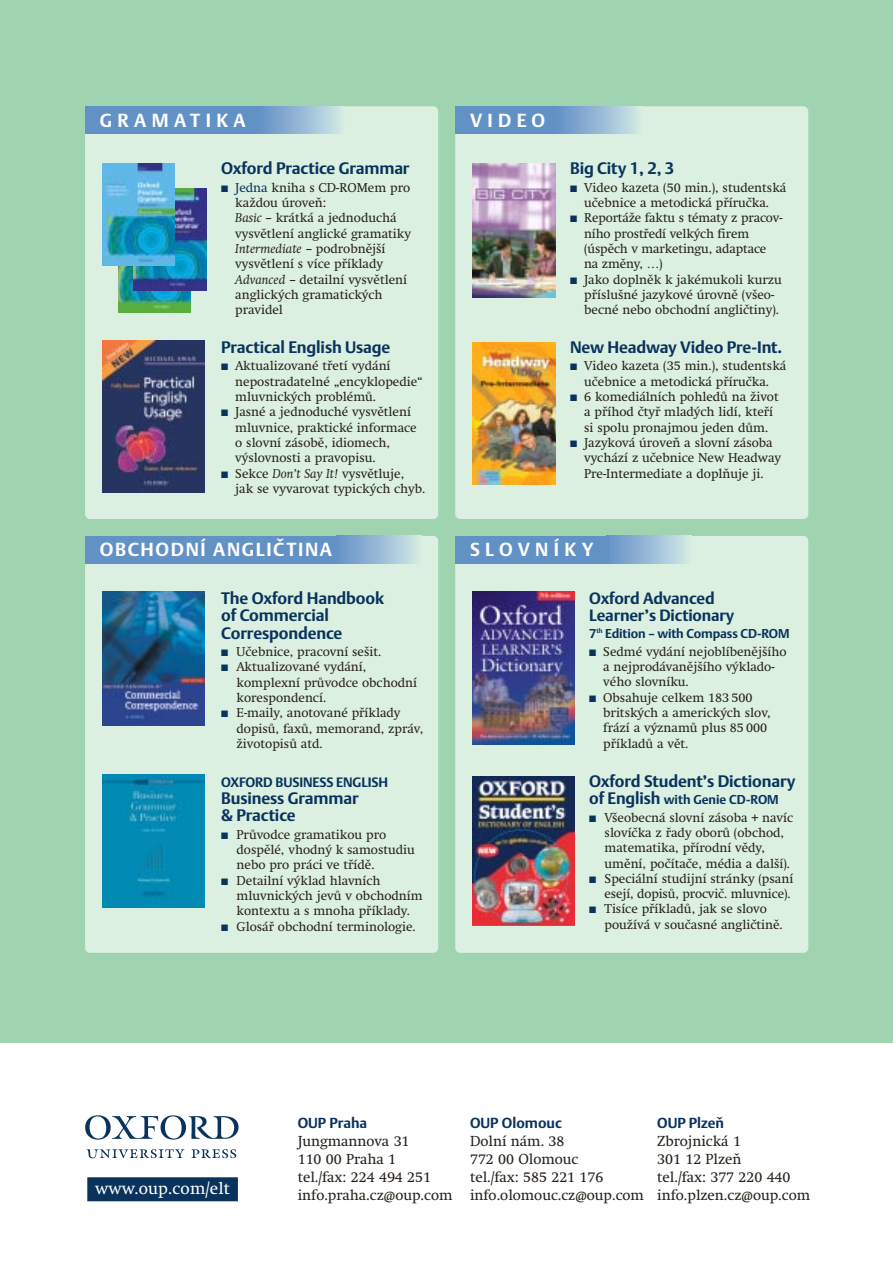
<style>
.page{position:relative;width:893px;height:1262px;background:#fff}
.page>*{position:absolute;margin:0;border:0;box-sizing:border-box;transform-origin:0 0}
.t1{font:54px "OUP1";color:#09335d}
.t2{font:700 18.75px "OUP Argo Light CE";letter-spacing:.085em;color:#fff}
.t3{font:700 18.75px "OUP Argo Light CE";letter-spacing:.285em;color:#fff}
.t4{font:700 18.75px "OUP Argo Light CE";letter-spacing:.255em;color:#fff}
.t5{font:700 16.5px/17.2px "OUP Argo Light CE";letter-spacing:-.01em;color:#09335d}
.t6{font:16.5px "OUP Swift CE";letter-spacing:.01em;color:#fff}
.t7{font:700 16.2px/17.2px "OUP Argo Light CE";letter-spacing:-.01em;color:#09335d}
.t8{font:14.4px/18px "OUP Swift CE";color:#27211a}
.t9{font:700 14.4px "OUP Argo Light CE";color:#09335d}
.t10{font:700 13.5px "OUP Argo Light CE";letter-spacing:-.01em;color:#09335d}
.t11{font:12.75px/15.3px "OUP Swift CE";color:#27211a}
.t12{font:700 12.75px "OUP Argo Light CE";letter-spacing:-.01em;color:#09335d}
.s1{color:#09335d}
.s2{font-style:italic}
.s3{font-size:16.5px}
</style>
<div class="page">
<div style="left:0;top:0;width:892px;height:1042px;background:#a0d3b0"></div>
<div style="left:85px;top:536px;width:353px;height:416px;background:#dcf0e2;border-radius:5px"></div>
<div style="left:455px;top:536px;width:353px;height:416px;background:#dcf0e2;border-radius:5px"></div>
<div style="left:85px;top:106px;width:353px;height:413px;background:#dcf0e2;border-radius:5px"></div>
<div style="left:455px;top:106px;width:353px;height:413px;background:#dcf0e2;border-radius:5px"></div>
<div style="left:87px;top:1177px;width:151px;height:24px;background:#09335d"></div>
<img style="left:472px;top:164px;width:83px;height:134px">
<img style="left:102px;top:774px;width:102px;height:133px">
<div style="left:85px;top:536px;width:253px;height:27px;background:#6291c6"></div>
<div style="left:455px;top:106px;width:104px;height:28px;background:#6291c6"></div>
<img style="left:472px;top:342px;width:83px;height:142px">
<div style="left:85px;top:106px;width:176px;height:28px;background:#6291c6"></div>
<svg style="left:261px;top:106px;width:85px;height:28px"></svg>
<svg style="left:338px;top:536px;width:79px;height:27px"></svg>
<svg style="left:608px;top:536px;width:79px;height:27px"></svg>
<svg style="left:559px;top:106px;width:79px;height:28px"></svg>
<div style="left:455px;top:536px;width:153px;height:27px;background:#6291c6"></div>
<img style="left:102px;top:591px;width:102px;height:134px">
<img style="left:102px;top:340px;width:102px;height:152px">
<img style="left:472px;top:591px;width:102px;height:153px">
<img style="left:472px;top:776px;width:102px;height:149px">
<img style="left:118px;top:265px;width:73px;height:48px">
<img style="left:134px;top:188px;width:73px;height:102px">
<img style="left:102px;top:164px;width:73px;height:101px">
<h2 class="t3" style="left:100px;top:113px;width:147px">GRAMATIKA</h2>
<h2 class="t4" style="left:470px;top:113px;width:77px">VIDEO</h2>
<p class="t5" style="left:221px;top:162px;width:190px">Oxford Practice Grammar</p>
<p class="t11" style="left:235px;top:181px;width:177px;text-indent:-14px"><span class="s1">■ Jedna</span> kniha s CD-ROMem pro každou úroveň:<br><span class="s2">Basic</span> – krátká a jednoduchá vysvětlení anglické gramatiky<br><span class="s2">Intermediate</span> – podrobnější vysvětlení s více příklady<br><span class="s2">Advanced</span> – detailní vysvětlení anglických gramatických pravidel</p>
<p class="t5" style="left:221px;top:340px;width:171px">Practical English Usage</p>
<p class="t11" style="left:235px;top:360px;width:189px;text-indent:-14px"><span class="s1">■</span> Aktualizované třetí vydání nepostradatelné „encyklopedie“ mluvnických problémů.</p>
<p class="t11" style="left:235px;top:406px;width:183px;text-indent:-14px"><span class="s1">■</span> Jasné a jednoduché vysvětlení mluvnice, praktické informace o slovní zásobě, idiomech, výslovnosti a pravopisu.</p>
<p class="t11" style="left:235px;top:467px;width:191px;text-indent:-14px"><span class="s1">■</span> Sekce <span class="s2">Don’t Say It!</span> vysvětluje, jak se vyvarovat typických chyb.</p>
<p class="t5" style="left:570px;top:162px;width:106px">Big City 1, 2, 3</p>
<p class="t11" style="left:570px;top:181px;width:218px;text-align:center"><span class="s1">■</span> Video kazeta (50 min.), studentská učebnice a metodická příručka.</p>
<p class="t11" style="left:584px;top:212px;width:200px;text-indent:-14px"><span class="s1">■</span> Reportáže faktu s tématy z pracov&shy;ního prostředí velkých firem (úspěch v marketingu, adaptace na změny, …)</p>
<p class="t11" style="left:584px;top:273px;width:199px;text-indent:-14px"><span class="s1">■</span> Jako doplněk k jakémukoli kurzu příslušné jazykové úrovně (všeo&shy;becné nebo obchodní angličtiny).</p>
<p class="t5" style="left:570px;top:340px;width:214px">New Headway Video Pre-Int.</p>
<p class="t11" style="left:570px;top:360px;width:218px;text-align:center"><span class="s1">■</span> Video kazeta (35 min.), studentská učebnice a metodická příručka.</p>
<p class="t11" style="left:584px;top:390px;width:196px;text-indent:-14px"><span class="s1">■</span> 6 komediálních pohledů na život a příhod čtyř mladých lidí, kteří si spolu pronajmou jeden dům.</p>
<p class="t11" style="left:584px;top:436px;width:198px;text-indent:-14px"><span class="s1">■</span> Jazyková úroveň a slovní zásoba vychází z učebnice New Headway<br>Pre-Intermediate a doplňuje ji.</p>
<h2 class="t2" style="left:100px;top:543px;width:234px">OBCHODNÍ ANGLIČTINA</h2>
<p class="t5" style="left:221px;top:591px;width:164px">The Oxford Handbook of Commercial<br>Correspondence</p>
<p class="t11" style="left:221px;top:645px;width:162px"><span class="s1">■</span> Učebnice, pracovní sešit.</p>
<p class="t11" style="left:236px;top:660px;width:182px;text-indent:-15px"><span class="s1">■</span> Aktualizované vydání, komplexní průvodce obchodní korespondencí.</p>
<p class="t11" style="left:236px;top:706px;width:188px;text-indent:-15px"><span class="s1">■</span> E-maily, anotované příklady dopisů, faxů, memorand, zpráv, životopisů atd.</p>
<p class="t10" style="left:221px;top:777px;width:168px">OXFORD BUSINESS ENGLISH</p>
<p class="t5" style="left:221px;top:791px;width:139px">Business Grammar &amp; Practice</p>
<p class="t11" style="left:236px;top:828px;width:180px;text-indent:-15px"><span class="s1">■</span> Průvodce gramatikou pro dospělé, vhodný k samostudiu nebo pro práci ve třídě.</p>
<p class="t11" style="left:236px;top:874px;width:187px;text-indent:-15px"><span class="s1">■</span> Detailní výklad hlavních mluvnických jevů v obchodním kontextu a s mnoha příklady.</p>
<p class="t11" style="left:221px;top:920px;width:196px"><span class="s1">■</span> Glosář obchodní terminologie.</p>
<h2 class="t3" style="left:470px;top:543px;width:125px">SLOVNÍKY</h2>
<p class="t7" style="left:589px;top:591px;width:147px">Oxford Advanced<br>Learner’s Dictionary</p>
<p class="t12" style="left:589px;top:629px;width:202px">7<sup>th</sup> Edition – with Compass CD-ROM</p>
<p class="t11" style="left:603px;top:645px;width:185px;text-indent:-14px"><span class="s1">■</span> Sedmé vydání nejoblíbenějšího a nejprodávanějšího výklado&shy;vého slovníku.</p>
<p class="t11" style="left:603px;top:691px;width:169px;text-indent:-14px"><span class="s1">■</span> Obsahuje celkem 183 500 britských a amerických slov, frází a významů plus 85 000 příkladů a vět.</p>
<p class="t5" style="left:589px;top:774px;width:208px">Oxford Student’s Dictionary</p>
<p class="t12" style="left:589px;top:795px;width:191px"><span class="s3">of English</span> with Genie CD-ROM</p>
<p class="t11" style="left:604px;top:811px;width:190px;text-indent:-15px"><span class="s1">■</span> Všeobecná slovní zásoba + navíc slovíčka z řady oborů (obchod, matematika, přírodní vědy, umění, počítače, média a další).</p>
<p class="t11" style="left:589px;top:872px;width:205px;text-align:right"><span class="s1">■</span> Speciální studijní stránky (psaní esejí, dopisů, procvič. mluvnice).</p>
<p class="t11" style="left:604px;top:902px;width:180px;text-indent:-15px"><span class="s1">■</span> Tisíce příkladů, jak se slovo používá v současné angličtině.</p>
<h1 class="t1" style="left:85px;top:1107px;width:155px">1</h1>
<p class="t6" style="left:95px;top:1182px;width:136px">www.oup.com/elt</p>
<p class="t9" style="left:298px;top:1117px;width:71px">OUP Praha</p>
<p class="t8" style="left:298px;top:1133px;width:156px">Jungmannova 31<br>110 00 Praha 1<br>tel./fax: 224 494 251 info.praha.cz@oup.com</p>
<p class="t9" style="left:470px;top:1117px;width:93px">OUP Olomouc</p>
<p class="t8" style="left:470px;top:1133px;width:175px">Dolní nám. 38<br>772 00 Olomouc<br>tel./fax: 585 221 176 info.olomouc.cz@oup.com</p>
<p class="t9" style="left:657px;top:1117px;width:68px">OUP Plzeň</p>
<p class="t8" style="left:657px;top:1133px;width:154px">Zbrojnická 1<br>301 12 Plzeň<br>tel./fax: 377 220 440 info.plzen.cz@oup.com</p>
</div>
